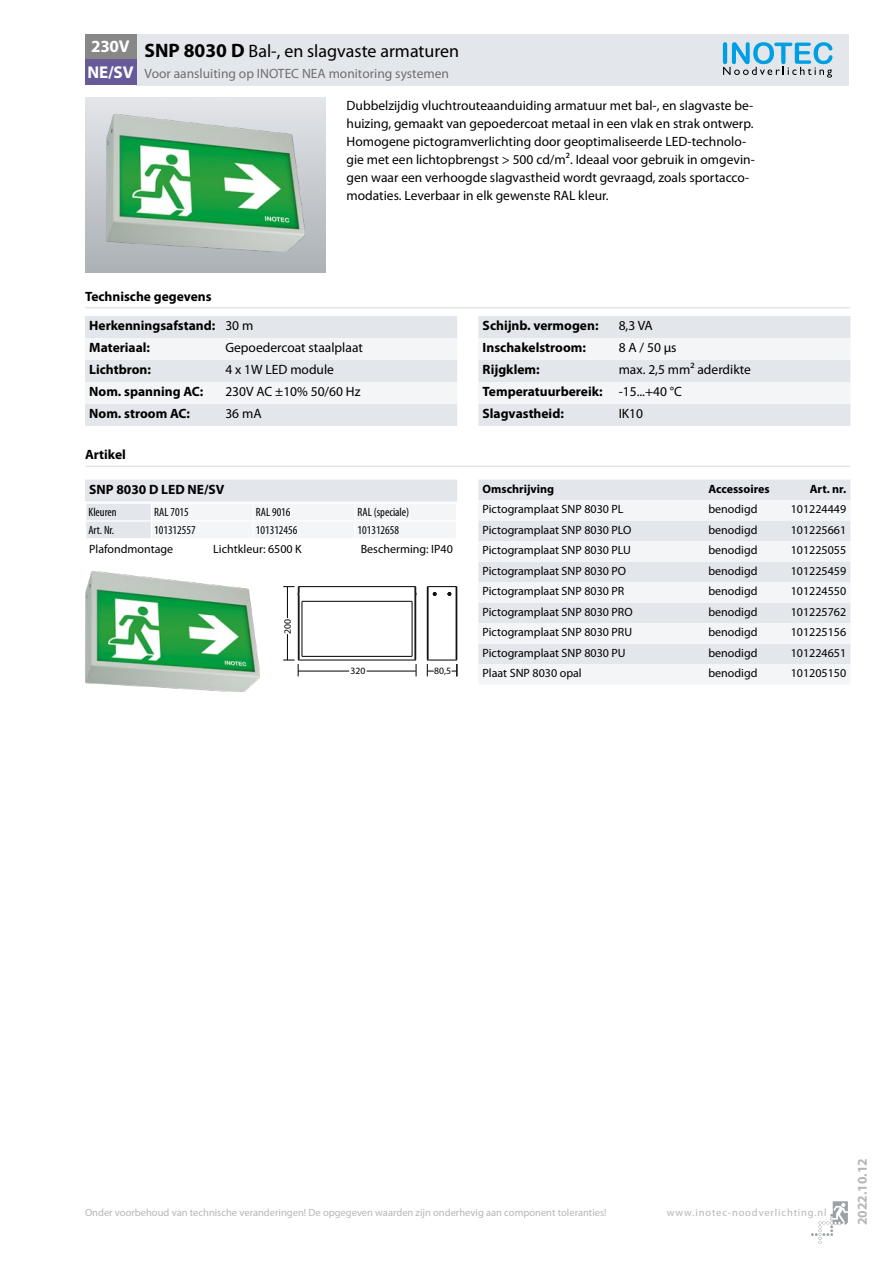
<style>
.page{position:relative;width:893px;height:1263px;background:#fff}
.page>*{position:absolute;margin:0;border:0;box-sizing:border-box;transform-origin:0 0}
.t1{font:18px "Myriad Pro";color:#000}
.t2{font:700 17.1px/25.5px "Myriad Pro";letter-spacing:-.01em;color:#fff}
.t3{font:13.5px/18px "Myriad Pro";color:#000}
.t4{font:700 13.5px/22px "Myriad Pro";color:#000}
.t5{font:13.5px "Myriad Pro";color:#706f6f}
.t6{font:700 13.5px "Myriad Pro";color:#b6b6ba}
.t7{font:12px "Myriad Pro";color:#000}
.t8{font:condensed 12px "Myriad Pro";color:#000}
.t9{font:700 12px "Myriad Pro";color:#000}
.t10{font:10.5px "Myriad Pro";color:#b6b6ba}
.t11{font:10.5px "Myriad Pro";letter-spacing:.08em;color:#b6b6ba}
.t12{font:9.6px "Myriad";color:#000}
.s1{font-weight:700;font-size:19.5px}
.s2{font-weight:400}
</style>
<div class="page">
<svg style="left:811px;top:1201px;width:37px;height:43px"></svg>
<div style="left:85px;top:98px;width:240px;height:174px;background:linear-gradient(to bottom,#e3e5e9,#acb1b5)"></div>
<img style="left:106px;top:114px;width:198px;height:137px">
<svg style="left:85px;top:316px;width:372px;height:110px"></svg>
<svg style="left:478px;top:316px;width:372px;height:110px"></svg>
<hr style="left:85px;top:307px;width:765px;height:1px;background:#e3e6ea">
<hr style="left:85px;top:465px;width:765px;height:2px;background:#e3e6ea">
<img style="left:85px;top:571px;width:174px;height:121px">
<hr style="left:367px;top:671px;width:49px;height:1px;background:#000">
<hr style="left:287px;top:587px;width:1px;height:31px;background:#000">
<hr style="left:298px;top:671px;width:51px;height:1px;background:#000">
<hr style="left:298px;top:587px;width:1px;height:72px;background:#000">
<hr style="left:299px;top:660px;width:116px;height:1px;background:#000">
<hr style="left:299px;top:587px;width:1px;height:72px;background:#000">
<hr style="left:299px;top:586px;width:116px;height:1px;background:#000">
<svg style="left:283px;top:634px;width:17px;height:42px"></svg>
<hr style="left:415px;top:587px;width:1px;height:72px;background:#000">
<svg style="left:414px;top:659px;width:3px;height:17px"></svg>
<hr style="left:412px;top:601px;width:1px;height:55px;background:#000">
<hr style="left:302px;top:656px;width:110px;height:1px;background:#000">
<hr style="left:302px;top:601px;width:1px;height:55px;background:#000">
<hr style="left:302px;top:601px;width:110px;height:1px;background:#000">
<svg style="left:415px;top:586px;width:2px;height:10px"></svg>
<svg style="left:283px;top:586px;width:17px;height:10px"></svg>
<hr style="left:457px;top:587px;width:1px;height:72px;background:#000">
<hr style="left:456px;top:587px;width:1px;height:72px;background:#000">
<hr style="left:428px;top:587px;width:1px;height:72px;background:#000">
<hr style="left:427px;top:587px;width:1px;height:72px;background:#000">
<svg style="left:427px;top:659px;width:31px;height:17px"></svg>
<svg style="left:427px;top:586px;width:30px;height:10px"></svg>
<svg style="left:85px;top:480px;width:372px;height:58px"></svg>
<hr style="left:85px;top:502px;width:66px;height:2px;background:#fff">
<hr style="left:151px;top:502px;width:102px;height:2px;background:#fff">
<hr style="left:253px;top:502px;width:102px;height:2px;background:#fff">
<hr style="left:355px;top:502px;width:102px;height:2px;background:#fff">
<hr style="left:85px;top:520px;width:66px;height:2px;background:#fff">
<hr style="left:151px;top:520px;width:102px;height:2px;background:#fff">
<hr style="left:253px;top:520px;width:102px;height:2px;background:#fff">
<hr style="left:355px;top:520px;width:102px;height:2px;background:#fff">
<div style="left:136px;top:34px;width:712px;height:51px;background:#e3e6ea"></div>
<div style="left:85px;top:34px;width:51px;height:26px;background:#878787"></div>
<div style="left:85px;top:60px;width:51px;height:25px;background:#685999"></div>
<svg style="left:723px;top:42px;width:109px;height:36px"></svg>
<div style="left:478px;top:480px;width:372px;height:20px;background:#e3e6ea"></div>
<svg style="left:478px;top:500px;width:372px;height:184px;fill:#f4f5f7"></svg>
<p class="t2" style="left:88px;top:33px;width:48px">230V<br>NE/SV</p>
<h1 class="t1" style="left:145px;top:40px;width:316px"><span class="s1">SNP 8030 D</span> Bal-, en slagvaste armaturen</h1>
<p class="t5" style="left:145px;top:65px;width:306px">Voor aansluiting op INOTEC NEA monitoring systemen</p>
<p class="t3" style="left:347px;top:96px;width:410px">Dubbelzijdig vluchtrouteaanduiding armatuur met bal-, en slagvaste be&shy;huizing, gemaakt van gepoedercoat metaal in een vlak en strak ontwerp.<br>Homogene pictogramverlichting door geoptimaliseerde LED-technolo&shy;gie met een lichtopbrengst &gt; 500 cd/m². Ideaal voor gebruik in omgevin&shy;gen waar een verhoogde slagvastheid wordt gevraagd, zoals sportacco&shy;modaties. Leverbaar in elk gewenste RAL kleur.</p>
<p class="t4" style="left:85px;top:285px;width:128px">Technische gegevens</p>
<p class="t4" style="left:89px;top:314px;width:166px">Herkenningsafstand: <span class="s2">30 m<br></span>Materiaal:</p>
<p class="t3" style="left:225px;top:339px;width:139px">Gepoedercoat staalplaat</p>
<p class="t4" style="left:89px;top:358px;width:63px">Lichtbron:</p>
<p class="t3" style="left:225px;top:361px;width:110px">4 x 1W LED module</p>
<p class="t4" style="left:89px;top:380px;width:116px">Nom. spanning AC:</p>
<p class="t3" style="left:225px;top:383px;width:137px">230V AC ±10% 50/60 Hz</p>
<p class="t4" style="left:89px;top:402px;width:102px">Nom. stroom AC:</p>
<p class="t3" style="left:225px;top:405px;width:38px">36 mA</p>
<p class="t4" style="left:85px;top:443px;width:42px">Artikel</p>
<p class="t4" style="left:89px;top:478px;width:137px">SNP 8030 D LED NE/SV</p>
<p class="t8" style="left:88px;top:505px;width:30px">Kleuren</p>
<p class="t8" style="left:154px;top:505px;width:36px">RAL 7015</p>
<p class="t8" style="left:256px;top:505px;width:36px">RAL 9016</p>
<p class="t8" style="left:358px;top:505px;width:53px">RAL (speciale)</p>
<p class="t8" style="left:88px;top:523px;width:27px">Art. Nr.</p>
<p class="t8" style="left:154px;top:523px;width:43px">101312557</p>
<p class="t8" style="left:256px;top:523px;width:43px">101312456</p>
<p class="t8" style="left:358px;top:523px;width:43px">101312658</p>
<p class="t7" style="left:89px;top:542px;width:85px">Plafondmontage</p>
<p class="t7" style="left:213px;top:542px;width:90px">Lichtkleur: 6500 K</p>
<p class="t7" style="left:361px;top:542px;width:94px">Bescherming: IP40</p>
<p class="t12" style="left:283px;top:633px;width:16px;rotate:-90deg">200</p>
<p class="t12" style="left:350px;top:666px;width:16px">320</p>
<p class="t12" style="left:434px;top:666px;width:18px">80,5</p>
<p class="t4" style="left:483px;top:314px;width:117px">Schijnb. vermogen:</p>
<p class="t3" style="left:619px;top:317px;width:36px">8,3 VA</p>
<p class="t4" style="left:483px;top:336px;width:105px">Inschakelstroom:</p>
<p class="t3" style="left:619px;top:339px;width:59px">8 A / 50 µs</p>
<p class="t4" style="left:483px;top:358px;width:59px">Rijgklem:</p>
<p class="t4" style="left:483px;top:358px;width:270px;text-indent:136px"><span class="s2">max. 2,5 mm² aderdikte<br></span>Temperatuurbereik: <span class="s2">-15...+40 °C<br></span>Slagvastheid:</p>
<p class="t3" style="left:619px;top:405px;width:26px">IK10</p>
<p class="t9" style="left:483px;top:481px;width:73px">Omschrijving</p>
<p class="t9" style="left:708px;top:481px;width:63px">Accessoires</p>
<p class="t9" style="left:810px;top:481px;width:38px">Art. nr.</p>
<p class="t7" style="left:483px;top:502px;width:142px">Pictogramplaat SNP 8030 PL</p>
<p class="t7" style="left:708px;top:502px;width:51px">benodigd</p>
<p class="t7" style="left:791px;top:502px;width:57px">101224449</p>
<p class="t7" style="left:483px;top:522px;width:150px">Pictogramplaat SNP 8030 PLO</p>
<p class="t7" style="left:708px;top:522px;width:51px">benodigd</p>
<p class="t7" style="left:791px;top:522px;width:57px">101225661</p>
<p class="t7" style="left:483px;top:543px;width:150px">Pictogramplaat SNP 8030 PLU</p>
<p class="t7" style="left:708px;top:543px;width:51px">benodigd</p>
<p class="t7" style="left:791px;top:543px;width:57px">101225055</p>
<p class="t7" style="left:483px;top:563px;width:145px">Pictogramplaat SNP 8030 PO</p>
<p class="t7" style="left:708px;top:563px;width:51px">benodigd</p>
<p class="t7" style="left:791px;top:563px;width:57px">101225459</p>
<p class="t7" style="left:483px;top:584px;width:143px">Pictogramplaat SNP 8030 PR</p>
<p class="t7" style="left:708px;top:584px;width:51px">benodigd</p>
<p class="t7" style="left:791px;top:584px;width:57px">101224550</p>
<p class="t7" style="left:483px;top:604px;width:152px">Pictogramplaat SNP 8030 PRO</p>
<p class="t7" style="left:708px;top:604px;width:51px">benodigd</p>
<p class="t7" style="left:791px;top:604px;width:57px">101225762</p>
<p class="t7" style="left:483px;top:625px;width:151px">Pictogramplaat SNP 8030 PRU</p>
<p class="t7" style="left:708px;top:625px;width:51px">benodigd</p>
<p class="t7" style="left:791px;top:625px;width:57px">101225156</p>
<p class="t7" style="left:483px;top:645px;width:145px">Pictogramplaat SNP 8030 PU</p>
<p class="t7" style="left:708px;top:645px;width:51px">benodigd</p>
<p class="t7" style="left:791px;top:645px;width:57px">101224651</p>
<p class="t7" style="left:483px;top:666px;width:101px">Plaat SNP 8030 opal</p>
<p class="t7" style="left:708px;top:666px;width:51px">benodigd</p>
<p class="t7" style="left:791px;top:666px;width:57px">101205150</p>
<p class="t10" style="left:85px;top:1205px;width:523px">Onder voorbehoud van technische veranderingen! De opgegeven waarden zijn onderhevig aan component toleranties!</p>
<p class="t11" style="left:667px;top:1205px;width:161px">www.inotec-noodverlichting.nl</p>
<p class="t6" style="left:854px;top:1225px;width:68px;rotate:-90deg">2022.10.12</p>
</div>
